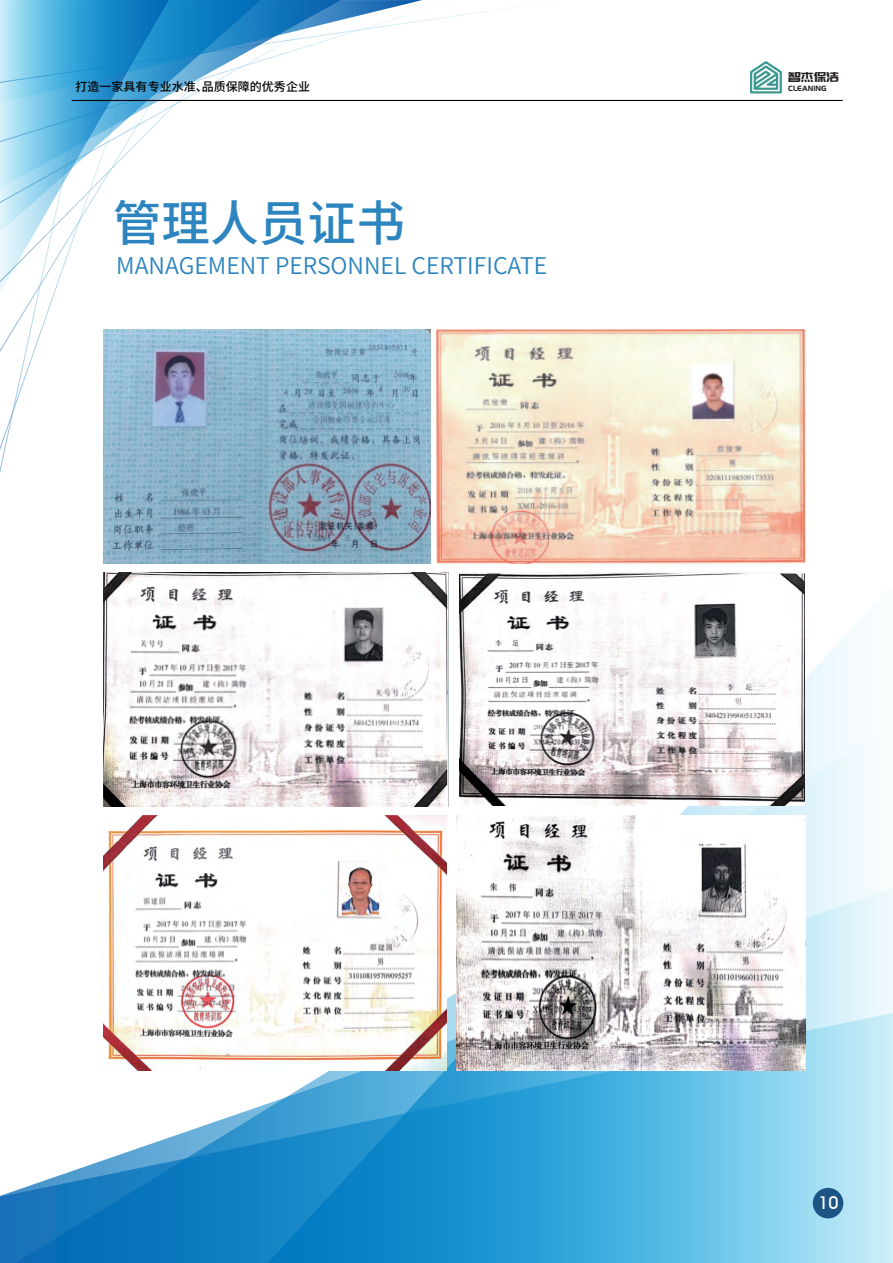
<style>
.page{position:relative;width:893px;height:1263px;background:#fff}
.page>*{position:absolute;margin:0;border:0;box-sizing:border-box;transform-origin:0 0}
.t1{font:500 48.75px "Source Han Sans CN";color:#2c85be}
.t2{font:22.95px "Source Han Sans CN";color:#2c85be}
.t3{font:500 17.55px "Avant Garde IT Cby BT";color:#fff}
.t4{font:13.8px "Pang Men Zheng Dao";color:#231f20}
.t5{font:500 12px "Source Han Sans CN";color:#030303}
.t6{font:7.95px "Pang Men Zheng Dao";color:#231f20}
</style>
<div class="page">
<svg style="left:0;top:293px;width:55px;height:180px"></svg>
<svg style="left:448px;top:583px;width:410px;height:142px"></svg>
<svg style="left:103px;top:725px;width:771px;height:163px"></svg>
<svg style="left:446px;top:888px;width:447px;height:125px"></svg>
<svg style="left:0;top:1013px;width:893px;height:250px"></svg>
<svg style="left:0;top:103px;width:169px;height:190px"></svg>
<svg style="left:0;top:0;width:422px;height:103px"></svg>
<img style="left:103px;top:329px;width:327px;height:234px">
<img style="left:103px;top:572px;width:345px;height:234px">
<img style="left:460px;top:572px;width:344px;height:234px">
<img style="left:437px;top:329px;width:368px;height:234px">
<img style="left:103px;top:815px;width:343px;height:255px">
<img style="left:456px;top:815px;width:349px;height:255px">
<svg style="left:750px;top:61px;width:32px;height:32px"></svg>
<hr style="left:72px;top:100px;width:771px;height:1px;background:#030303">
<div style="left:813px;top:1188px;width:30px;height:30px;background:#1c5584;border-radius:50%"></div>
<p class="t4" style="left:788px;top:70px;width:52px">智杰保洁</p>
<p class="t5" style="left:76px;top:81px;width:236px">打造一家具有专业水准、品质保障的优秀企业</p>
<p class="t6" style="left:788px;top:84px;width:40px">CLEANING</p>
<h1 class="t1" style="left:113px;top:198px;width:294px">管理人员证书</h1>
<p class="t2" style="left:116px;top:254px;width:432px">MANAGEMENT PERSONNEL CERTIFICATE</p>
<p class="t3" style="left:818px;top:1192px;width:22px">10</p>
</div>
